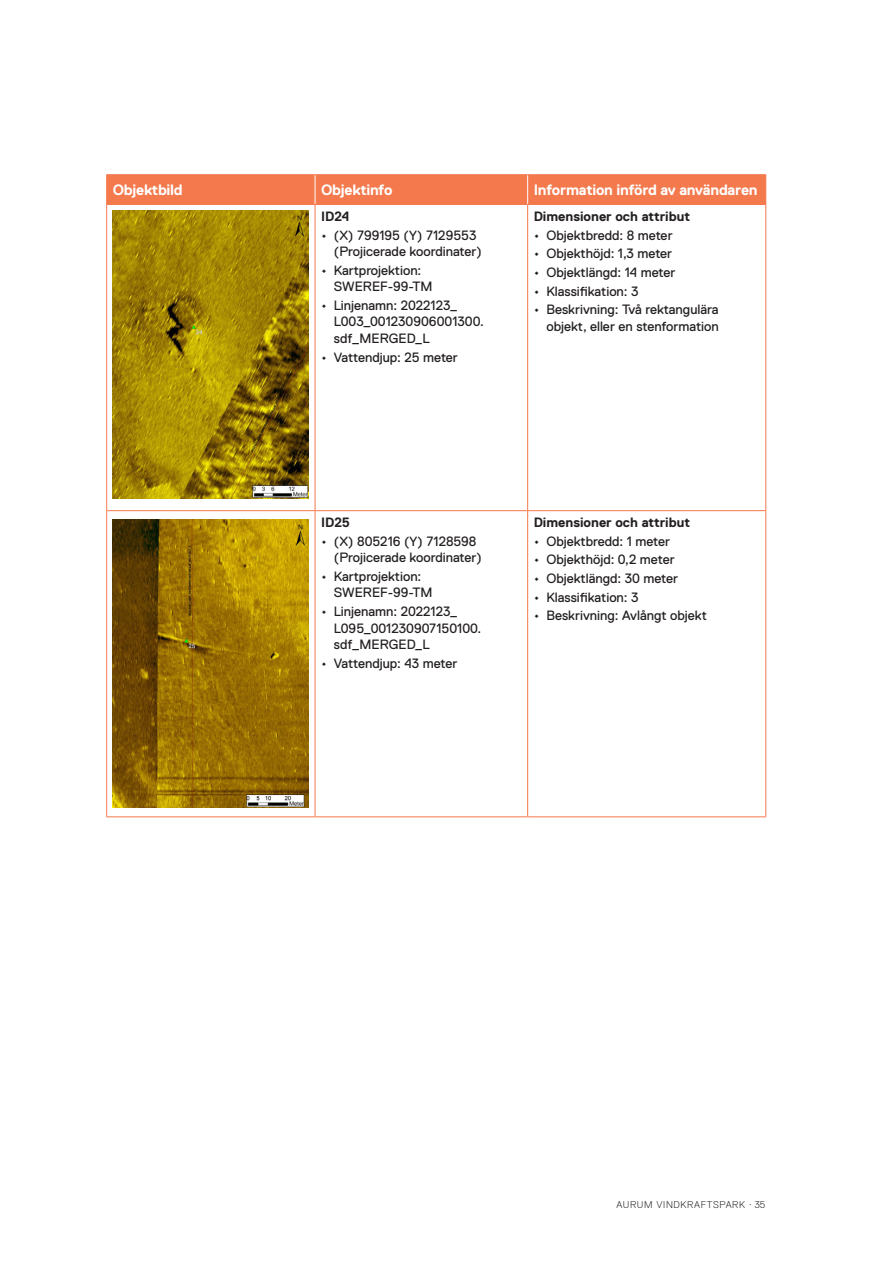
<style>
.page{position:relative;width:893px;height:1263px;background:#fff}
.page>*{position:absolute;margin:0;border:0;box-sizing:border-box;transform-origin:0 0}
.Tabellrubrik{font:700 15px "Replica Pro";letter-spacing:-.015em;color:#fff}
.Tabelltext_punktad{font:13.5px/16.5px "Replica Pro";color:#231f20}
.Tabellrubrik_2{font:700 13.5px "Replica Pro";color:#231f20}
.Tabelltext_punktad-2{font:700 13.5px "Replica Pro";color:#231f20}
.t1{font:300 9.75px "Replica Pro";letter-spacing:.065em;color:#231f20}
.s1{font-size:15px}
</style>
<div class="page">
<hr style="left:106px;top:174px;width:209px;height:1px;background:#f4794c">
<hr style="left:315px;top:174px;width:213px;height:1px;background:#f4794c">
<hr style="left:528px;top:174px;width:238px;height:1px;background:#f4794c">
<div style="left:106px;top:175px;width:660px;height:29px;background:#f4794c"></div>
<hr style="left:106px;top:204px;width:209px;height:1px;background:#f4794c">
<hr style="left:106px;top:205px;width:1px;height:305px;background:#f4794c">
<hr style="left:315px;top:204px;width:213px;height:1px;background:#f4794c">
<hr style="left:528px;top:204px;width:238px;height:1px;background:#f4794c">
<hr style="left:765px;top:205px;width:1px;height:305px;background:#f4794c">
<hr style="left:106px;top:510px;width:209px;height:1px;background:#f4794c">
<hr style="left:106px;top:511px;width:1px;height:305px;background:#f4794c">
<hr style="left:315px;top:510px;width:213px;height:1px;background:#f4794c">
<hr style="left:528px;top:510px;width:238px;height:1px;background:#f4794c">
<hr style="left:765px;top:511px;width:1px;height:305px;background:#f4794c">
<hr style="left:106px;top:816px;width:209px;height:1px;background:#f4794c">
<hr style="left:315px;top:816px;width:213px;height:1px;background:#f4794c">
<hr style="left:528px;top:816px;width:238px;height:1px;background:#f4794c">
<hr style="left:315px;top:205px;width:1px;height:305px;background:#f4794c">
<hr style="left:527px;top:205px;width:1px;height:305px;background:#f4794c">
<hr style="left:315px;top:511px;width:1px;height:305px;background:#f4794c">
<hr style="left:527px;top:511px;width:1px;height:305px;background:#f4794c">
<img style="left:113px;top:210px;width:195px;height:288px">
<img style="left:113px;top:519px;width:195px;height:288px">
<p class="Tabellrubrik" style="left:113px;top:182px;width:72px">Objektbild</p>
<p class="Tabellrubrik" style="left:321px;top:182px;width:73px">Objektinfo</p>
<p class="Tabellrubrik" style="left:534px;top:182px;width:225px">Information införd av användaren</p>
<p class="Tabellrubrik_2" style="left:321px;top:209px;width:30px">ID24</p>
<p class="Tabelltext_punktad" style="left:334px;top:227px;width:150px;text-indent:-13px"><span class="s1">•</span> (X) 799195 (Y) 7129553 (Projicerade koordinater)</p>
<p class="Tabelltext_punktad" style="left:334px;top:262px;width:100px;text-indent:-13px"><span class="s1">•</span> Kartprojektion:<br>SWEREF-99-TM</p>
<p class="Tabelltext_punktad" style="left:334px;top:297px;width:151px;text-indent:-13px"><span class="s1">•</span> Linjenamn: 2022123_<br>L003_001230906001300. sdf_MERGED_L</p>
<p class="Tabelltext_punktad" style="left:321px;top:349px;width:138px"><span class="s1">•</span> Vattendjup: 25 meter</p>
<p class="Tabelltext_punktad-2" style="left:534px;top:209px;width:158px">Dimensioner och attribut</p>
<p class="Tabelltext_punktad" style="left:534px;top:227px;width:140px"><span class="s1">•</span> Objektbredd: 8 meter</p>
<p class="Tabelltext_punktad" style="left:534px;top:245px;width:140px"><span class="s1">•</span> Objekthöjd: 1,3 meter</p>
<p class="Tabelltext_punktad" style="left:534px;top:264px;width:143px"><span class="s1">•</span> Objektlängd: 14 meter</p>
<p class="Tabelltext_punktad" style="left:534px;top:283px;width:106px"><span class="s1">•</span> Klassifikation: 3</p>
<p class="Tabelltext_punktad" style="left:534px;top:301px;width:187px;text-align:right"><span class="s1">•</span> Beskrivning: Två rektangulära objekt, eller en stenformation</p>
<p class="Tabellrubrik_2" style="left:321px;top:515px;width:31px">ID25</p>
<p class="Tabelltext_punktad" style="left:334px;top:533px;width:150px;text-indent:-13px"><span class="s1">•</span> (X) 805216 (Y) 7128598 (Projicerade koordinater)</p>
<p class="Tabelltext_punktad" style="left:334px;top:568px;width:100px;text-indent:-13px"><span class="s1">•</span> Kartprojektion:<br>SWEREF-99-TM</p>
<p class="Tabelltext_punktad" style="left:334px;top:603px;width:149px;text-indent:-13px"><span class="s1">•</span> Linjenamn: 2022123_<br>L095_001230907150100. sdf_MERGED_L</p>
<p class="Tabelltext_punktad" style="left:321px;top:655px;width:138px"><span class="s1">•</span> Vattendjup: 43 meter</p>
<p class="Tabellrubrik_2" style="left:534px;top:515px;width:158px">Dimensioner och attribut</p>
<p class="Tabelltext_punktad" style="left:534px;top:533px;width:138px"><span class="s1">•</span> Objektbredd: 1 meter</p>
<p class="Tabelltext_punktad" style="left:534px;top:552px;width:143px"><span class="s1">•</span> Objekthöjd: 0,2 meter</p>
<p class="Tabelltext_punktad" style="left:534px;top:570px;width:146px"><span class="s1">•</span> Objektlängd: 30 meter</p>
<p class="Tabelltext_punktad" style="left:534px;top:589px;width:106px"><span class="s1">•</span> Klassifikation: 3</p>
<p class="Tabelltext_punktad" style="left:534px;top:607px;width:175px"><span class="s1">•</span> Beskrivning: Avlångt objekt</p>
<p class="t1" style="left:616px;top:1199px;width:151px">AURUM VINDKRAFTSPARK · 35</p>
</div>
